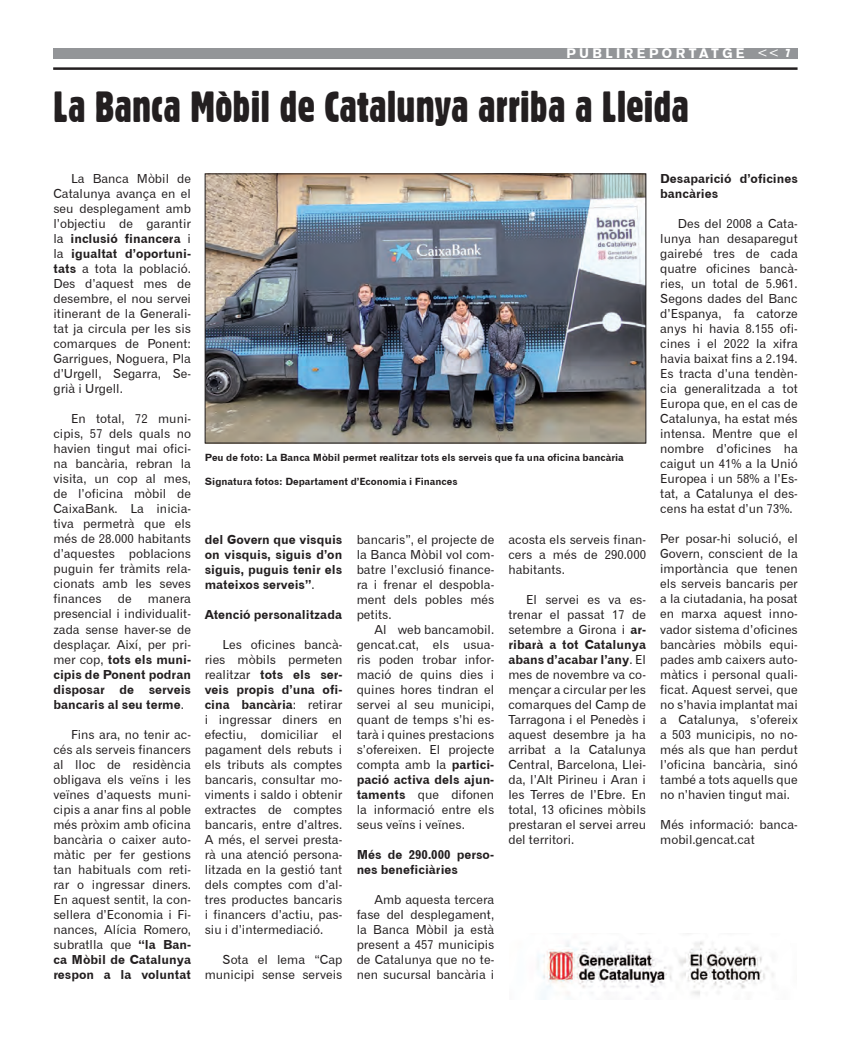
<style>
.page{position:relative;width:851px;height:1053px;background:#fff}
.page>*{position:absolute;margin:0;border:0;box-sizing:border-box;transform-origin:0 0}
.t1{font:42.5px "Gothic 821 Condensed BT";color:#231f20}
.t2{font:13.75px "Gothic 725 BT Black A";letter-spacing:.25em;color:#fff}
.t3{font:12.5px/15px "Gothic 720 BT Roman B";color:#231f20;text-align:justify}
.t4{font:12.5px/15px "Gothic 720 BT Bold B";color:#231f20}
.t5{font:10px "Gothic 720 BT Bold B";color:#231f20}
.s1{font-family:"Gothic 720 BT Roman B"}
.s2{font-family:"Gothic 821 Condensed BT";font-size:11.25px}
.s3{font-family:"Gothic 720 BT Bold B"}
</style>
<div class="page">
<div style="left:53px;top:48px;width:744px;height:10px;background:#939598"></div>
<hr style="left:53px;top:67px;width:744px;height:3px;background:#231f20">
<img style="left:207px;top:176px;width:437px;height:265px">
<div style="left:205px;top:174px;width:441px;height:269px;border:1px solid #231f20"></div>
<img style="left:538px;top:933px;width:236px;height:66px">
<p class="t2" style="left:566px;top:45px;width:225px">PUBLIREPORTATGE <span class="s1">&lt;&lt;</span> <span class="s2">7</span></p>
<p class="t1" style="left:53px;top:81px;width:637px">La Banca Mòbil de Catalunya arriba a Lleida</p>
<p class="t3" style="left:53px;top:171px;width:139px;text-indent:18px">La Banca Mòbil de Catalunya avança en el seu desplegament amb l’objectiu de garantir la <span class="s3">inclusió financera</span> i la <span class="s3">igualtat d’oportuni&shy;tats</span> a tota la població.<br>Des d’aquest mes de desembre, el nou servei itinerant de la Generali&shy;tat ja circula per les sis comarques de Ponent:<br>Garrigues, Noguera, Pla d’Urgell, Segarra, Se&shy;grià i Urgell.</p>
<p class="t3" style="left:53px;top:411px;width:139px;text-indent:18px">En total, 72 muni&shy;cipis, 57 dels quals no havien tingut mai ofici&shy;na bancària, rebran la visita, un cop al mes, de l’oficina mòbil de CaixaBank. La inicia&shy;tiva permetrà que els més de 28.000 habitants d’aquestes poblacions puguin fer tràmits rela&shy;cionats amb les seves finances</p>
<p class="t3" style="left:118px;top:591px;width:15px">de</p>
<p class="t3" style="left:53px;top:591px;width:139px;text-indent:94px">manera presencial i individualit&shy;zada sense haver-se de desplaçar. Així, per pri&shy;mer cop, <span class="s3">tots els muni&shy;cipis de Ponent podran disposar de serveis bancaris al seu terme</span>.</p>
<p class="t3" style="left:53px;top:726px;width:139px;text-indent:18px">Fins ara, no tenir ac&shy;cés als serveis financers al lloc de residència obligava els veïns i les veïnes d’aquests muni&shy;cipis a anar fins al poble més pròxim amb oficina bancària o caixer auto&shy;màtic per fer gestions tan habituals com reti&shy;rar o ingressar diners.<br>En aquest sentit, la con&shy;sellera d’Economia i Fi&shy;nances, Alícia Romero, subratlla que <span class="s3">“la Ban&shy;ca Mòbil de Catalunya respon a la voluntat</span></p>
<p class="t5" style="left:205px;top:451px;width:420px">Peu de foto: La Banca Mòbil permet realitzar tots els serveis que fa una oficina bancària</p>
<p class="t5" style="left:205px;top:475px;width:254px">Signatura fotos: Departament d’Economia i Finances</p>
<p class="t4" style="left:205px;top:532px;width:139px;text-align:justify">del Govern que visquis on visquis, siguis d’on siguis, puguis tenir els mateixos serveis”<span class="s1">.</span></p>
<p class="t4" style="left:205px;top:607px;width:139px">Atenció personalitzada</p>
<p class="t3" style="left:205px;top:637px;width:139px;text-indent:18px">Les oficines bancà&shy;ries mòbils permeten realitzar <span class="s3">tots els ser&shy;veis propis d’una ofi&shy;cina bancària</span>: retirar i ingressar diners en efectiu, domiciliar el pagament dels rebuts i els tributs als comptes bancaris, consultar mo&shy;viments i saldo i obtenir extractes de comptes bancaris, entre d’altres.<br>A més, el servei presta&shy;rà una atenció persona&shy;litzada en la gestió tant dels comptes com d’al&shy;tres productes bancaris i financers d’actiu, pas&shy;siu i d’intermediació.</p>
<p class="t3" style="left:205px;top:952px;width:139px;text-align:right">Sota el lema “Cap municipi sense serveis</p>
<p class="t3" style="left:356px;top:532px;width:139px">bancaris”, el projecte de la Banca Mòbil vol com&shy;batre l’exclusió finance&shy;ra i frenar el despobla&shy;ment dels pobles més petits.</p>
<p class="t3" style="left:356px;top:622px;width:139px;text-indent:18px">Al web bancamobil. gencat.cat, els usua&shy;ris poden trobar infor&shy;mació de quins dies i quines hores tindran el servei al seu municipi, quant de temps s’hi es&shy;tarà i quines prestacions s’ofereixen. El projecte compta amb la <span class="s3">partici&shy;pació activa dels ajun&shy;taments</span> que difonen la informació entre els seus veïns i veïnes.</p>
<p class="t4" style="left:356px;top:847px;width:139px">Més de 290.000 perso&shy;nes beneficiàries</p>
<p class="t3" style="left:356px;top:892px;width:139px;text-indent:18px">Amb aquesta tercera fase del desplegament, la Banca Mòbil ja està present a 457 municipis de Catalunya que no te&shy;nen sucursal bancària i</p>
<p class="t3" style="left:508px;top:532px;width:139px">acosta els serveis finan&shy;cers a més de 290.000 habitants.</p>
<p class="t3" style="left:508px;top:592px;width:139px;text-indent:18px">El servei es va es&shy;trenar el passat 17 de setembre a Girona i <span class="s3">ar&shy;ribarà a tot Catalunya abans d’acabar l’any</span>. El mes de novembre va co&shy;mençar a circular per les comarques del Camp de Tarragona i el Penedès i aquest desembre ja ha arribat a la Catalunya Central, Barcelona, Llei&shy;da, l’Alt Pirineu i Aran i les Terres de l’Ebre. En total, 13 oficines mòbils prestaran el servei arreu del territori.</p>
<p class="t4" style="left:660px;top:171px;width:139px">Desaparició d’oficines bancàries</p>
<p class="t3" style="left:660px;top:216px;width:139px;text-indent:18px">Des del 2008 a Cata&shy;lunya han desaparegut gairebé tres de cada quatre oficines bancà&shy;ries, un total de 5.961.<br>Segons dades del Banc d’Espanya, fa catorze anys hi havia 8.155 ofi&shy;cines i el 2022 la xifra havia baixat fins a 2.194.<br>Es tracta d’una tendèn&shy;cia generalitzada a tot Europa que, en el cas de Catalunya, ha estat més intensa. Mentre que el nombre d’oficines ha caigut un 41% a la Unió Europea i un 58% a l’Es&shy;tat, a Catalunya el des&shy;cens ha estat d’un 73%.</p>
<p class="t3" style="left:660px;top:531px;width:139px">Per posar-hi solució, el Govern, conscient de la importància que tenen els serveis bancaris per a la ciutadania, ha posat en marxa aquest inno&shy;vador sistema d’oficines bancàries mòbils equi&shy;pades amb caixers auto&shy;màtics i personal quali&shy;ficat. Aquest servei, que no s’havia implantat mai a Catalunya, s’ofereix a 503 municipis, no no&shy;més als que han perdut l’oficina bancària, sinó també a tots aquells que no n’havien tingut mai.</p>
<p class="t3" style="left:660px;top:816px;width:139px">Més informació: banca&shy;mobil.gencat.cat</p>
</div>
